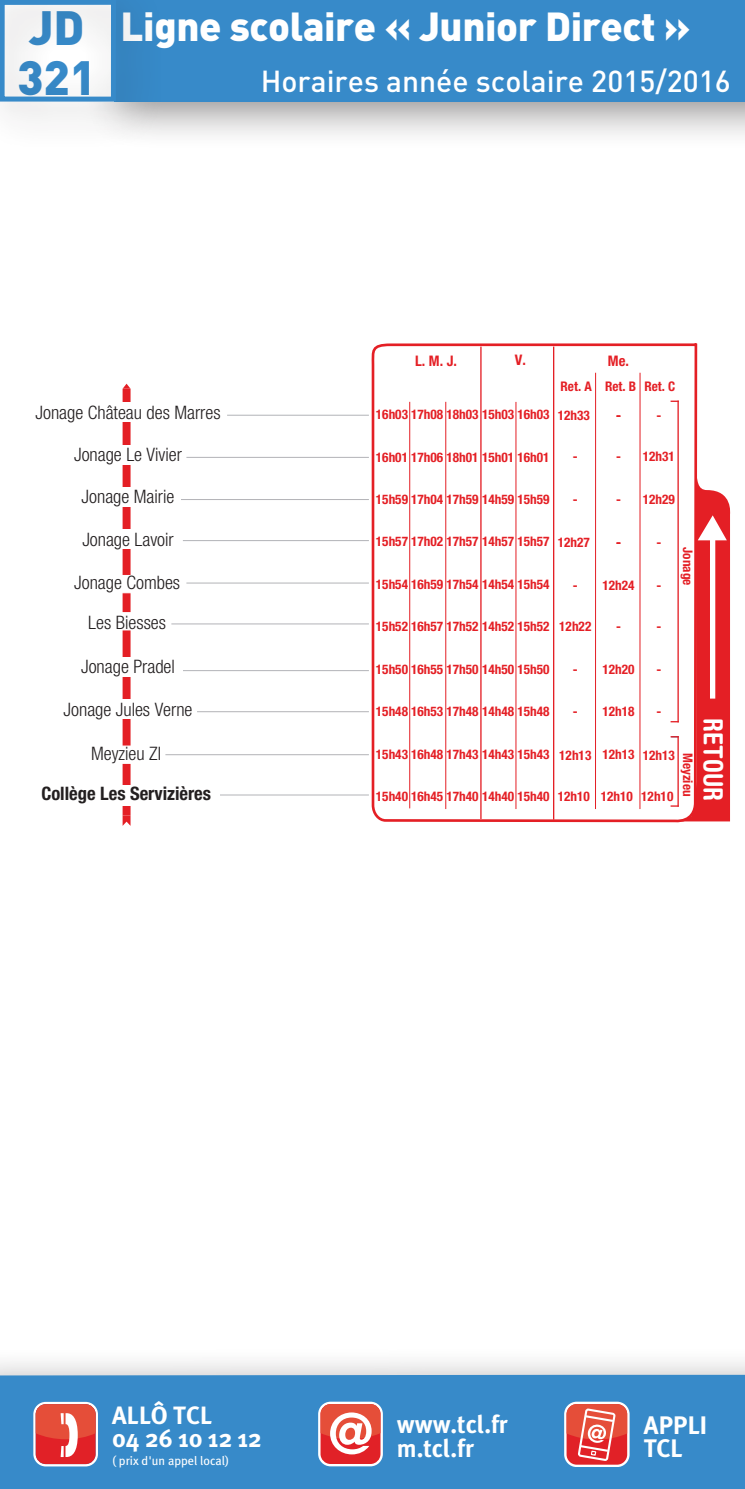
<style>
.page{position:relative;width:745px;height:1489px;background:#fff}
.page>*{position:absolute;margin:0;border:0;box-sizing:border-box;transform-origin:0 0}
.t1{font:900 47.5px "DIN";color:#378ac9}
.t2{font:900 40px "DIN";letter-spacing:-.01em;color:#fff}
.t3{font:500 30px "DIN";color:#fff}
.t4{font:700 condensed 26.5px "Helvetica Rounded";color:#fff}
.t5{font:700 25.25px/23.8px "Meta Plus";letter-spacing:-.005em;color:#fff}
.t6{font:700 25px/23.2px "Meta Plus";color:#fff}
.t7{font:300 condensed 18.5px/39.8px "Helvetica Neue";color:#231f20;text-align:center}
.t8{font:700 condensed 18.5px "Helvetica Neue";color:#231f20}
.t9{font:700 condensed 14.5px "Helvetica Neue";color:#e41f25}
.t10{font:700 condensed 13.25px "Helvetica Neue";color:#e41f25}
.t11{font:12.5px "Meta Plus";color:#fff}
.s1{font-size:47.5px;color:#378ac9}
</style>
<div class="page">
<div style="left:85px;top:0;width:659px;height:150px;background:#231f20;opacity:.5"></div>
<div style="left:113px;top:0;width:631px;height:102px;background:#378ac9"></div>
<div style="left:0;top:1346px;width:744px;height:142px;background:#231f20;opacity:.5"></div>
<div style="left:0;top:1374px;width:744px;height:114px;background:#378ac9"></div>
<svg style="left:122px;top:815px;width:8px;height:10px"></svg>
<svg style="left:371px;top:343px;width:327px;height:480px"></svg>
<hr style="left:480px;top:346px;width:1px;height:473px;background:#e41f25">
<hr style="left:552px;top:346px;width:2px;height:473px;background:#e41f25">
<hr style="left:515px;top:402px;width:1px;height:407px;background:#e41f25">
<hr style="left:639px;top:373px;width:1px;height:436px;background:#e41f25">
<hr style="left:409px;top:402px;width:1px;height:406px;background:#e41f25">
<hr style="left:445px;top:402px;width:1px;height:407px;background:#e41f25">
<hr style="left:677px;top:401px;width:1px;height:320px;background:#e41f25">
<svg style="left:670px;top:400px;width:7px;height:2px"></svg>
<svg style="left:670px;top:464px;width:59px;height:357px"></svg>
<div style="left:122px;top:388px;width:8px;height:427px;background:#e41f25"></div>
<hr style="left:180px;top:499px;width:188px;height:1px;background:#b2b3b7">
<hr style="left:186px;top:457px;width:182px;height:1px;background:#b2b3b7">
<hr style="left:227px;top:415px;width:141px;height:1px;background:#b2b3b7">
<hr style="left:183px;top:540px;width:185px;height:1px;background:#b2b3b7">
<hr style="left:186px;top:582px;width:182px;height:1px;background:#b2b3b7">
<hr style="left:171px;top:623px;width:197px;height:1px;background:#b2b3b7">
<hr style="left:177px;top:670px;width:191px;height:1px;background:#b2b3b7">
<hr style="left:197px;top:711px;width:171px;height:1px;background:#b2b3b7">
<hr style="left:165px;top:754px;width:203px;height:1px;background:#b2b3b7">
<hr style="left:216px;top:794px;width:152px;height:1px;background:#b2b3b7">
<div style="left:74px;top:530px;width:106px;height:19px;background:#fff"></div>
<div style="left:74px;top:487px;width:106px;height:19px;background:#fff"></div>
<div style="left:74px;top:445px;width:106px;height:19px;background:#fff"></div>
<div style="left:74px;top:402px;width:106px;height:19px;background:#fff"></div>
<div style="left:34px;top:784px;width:186px;height:21px;background:#fff"></div>
<svg style="left:123px;top:383px;width:7px;height:5px"></svg>
<hr style="left:594px;top:373px;width:1px;height:436px;background:#e41f25">
<div style="left:118px;top:575px;width:17px;height:18px;background:#fff"></div>
<div style="left:118px;top:612px;width:17px;height:18px;background:#fff"></div>
<div style="left:118px;top:745px;width:17px;height:18px;background:#fff"></div>
<div style="left:58px;top:699px;width:139px;height:19px;background:#fff"></div>
<div style="left:77px;top:657px;width:106px;height:19px;background:#fff"></div>
<div style="left:0;top:0;width:165px;height:150px;background:#231f20;opacity:.5"></div>
<div style="left:0;top:0;width:116px;height:102px;border:5px solid #378ac9"></div>
<svg style="left:33px;top:1401px;width:65px;height:65px"></svg>
<svg style="left:318px;top:1401px;width:64px;height:65px"></svg>
<div style="left:320px;top:1403px;width:60px;height:60px;background:#e12127;border-radius:10px"></div>
<svg style="left:320px;top:1403px;width:60px;height:51px"></svg>
<svg style="left:563px;top:1401px;width:66px;height:65px"></svg>
<div style="left:566px;top:1403px;width:60px;height:61px;background:#e12127;border-radius:10px"></div>
<svg style="left:566px;top:1403px;width:60px;height:57px"></svg>
<h2 class="t2" style="left:29px;top:-1px;width:662px"><span class="s1">JD</span> Ligne scolaire « Junior Direct »</h2>
<h1 class="t1" style="left:17px;top:46px;width:81px">321</h1>
<h3 class="t3" style="left:260px;top:62px;width:471px">Horaires année scolaire 2015/2016</h3>
<h3 class="t7" style="left:36px;top:392px;width:186px">Jonage Château des Marres</h3>
<h3 class="t7" style="left:74px;top:434px;width:109px">Jonage Le Vivier</h3>
<h3 class="t7" style="left:82px;top:477px;width:94px">Jonage Mairie</h3>
<h3 class="t7" style="left:82px;top:519px;width:93px">Jonage Lavoir</h3>
<h3 class="t7" style="left:74px;top:562px;width:107px">Jonage Combes<br>Les Biesses</h3>
<h3 class="t7" style="left:81px;top:646px;width:95px">Jonage Pradel</h3>
<h3 class="t7" style="left:64px;top:689px;width:130px">Jonage Jules Verne</h3>
<h3 class="t7" style="left:91px;top:733px;width:72px">Meyzieu ZI</h3>
<h3 class="t8" style="left:41px;top:782px;width:171px">Collège Les Servizières</h3>
<p class="t9" style="left:415px;top:351px;width:43px">L. M. J.</p>
<p class="t9" style="left:514px;top:351px;width:13px">V.</p>
<p class="t9" style="left:607px;top:352px;width:23px">Me.</p>
<p class="t10" style="left:375px;top:406px;width:175px">16h03 17h08 18h03 15h03 16h03</p>
<p class="t10" style="left:375px;top:449px;width:175px">16h01 17h06 18h01 15h01 16h01</p>
<p class="t10" style="left:375px;top:491px;width:175px">15h59 17h04 17h59 14h59 15h59</p>
<p class="t10" style="left:375px;top:533px;width:175px">15h57 17h02 17h57 14h57 15h57</p>
<p class="t10" style="left:375px;top:576px;width:175px">15h54 16h59 17h54 14h54 15h54</p>
<p class="t10" style="left:375px;top:618px;width:175px">15h52 16h57 17h52 14h52 15h52</p>
<p class="t10" style="left:375px;top:661px;width:175px">15h50 16h55 17h50 14h50 15h50</p>
<p class="t10" style="left:375px;top:703px;width:175px">15h48 16h53 17h48 14h48 15h48</p>
<p class="t10" style="left:375px;top:745px;width:175px">15h43 16h48 17h43 14h43 15h43</p>
<p class="t10" style="left:375px;top:788px;width:175px">15h40 16h45 17h40 14h40 15h40</p>
<p class="t10" style="left:560px;top:378px;width:33px">Ret. A</p>
<p class="t10" style="left:557px;top:407px;width:34px">12h33</p>
<p class="t10" style="left:572px;top:448px;width:6px">-</p>
<p class="t10" style="left:572px;top:491px;width:6px">-</p>
<p class="t10" style="left:557px;top:534px;width:34px">12h27</p>
<p class="t10" style="left:572px;top:577px;width:6px">-</p>
<p class="t10" style="left:559px;top:618px;width:34px">12h22</p>
<p class="t10" style="left:572px;top:661px;width:6px">-</p>
<p class="t10" style="left:572px;top:703px;width:6px">-</p>
<p class="t10" style="left:559px;top:746px;width:34px">12h13</p>
<p class="t10" style="left:557px;top:787px;width:34px">12h10</p>
<p class="t10" style="left:604px;top:378px;width:33px">Ret. B</p>
<p class="t10" style="left:615px;top:407px;width:6px">-</p>
<p class="t10" style="left:644px;top:378px;width:32px">Ret. C</p>
<p class="t10" style="left:656px;top:407px;width:6px">-</p>
<p class="t10" style="left:615px;top:448px;width:6px">-</p>
<p class="t10" style="left:615px;top:491px;width:6px">-</p>
<p class="t10" style="left:615px;top:534px;width:6px">-</p>
<p class="t10" style="left:642px;top:448px;width:34px">12h31</p>
<p class="t10" style="left:642px;top:491px;width:34px">12h29</p>
<p class="t10" style="left:656px;top:534px;width:6px">-</p>
<p class="t10" style="left:695px;top:547px;width:40px;rotate:90deg">Jonage</p>
<p class="t10" style="left:602px;top:577px;width:34px">12h24</p>
<p class="t10" style="left:615px;top:618px;width:6px">-</p>
<p class="t10" style="left:602px;top:661px;width:34px">12h20</p>
<p class="t10" style="left:602px;top:703px;width:34px">12h18</p>
<p class="t10" style="left:656px;top:577px;width:6px">-</p>
<p class="t10" style="left:656px;top:618px;width:6px">-</p>
<p class="t10" style="left:656px;top:661px;width:6px">-</p>
<p class="t10" style="left:656px;top:703px;width:6px">-</p>
<p class="t10" style="left:642px;top:746px;width:34px">12h13</p>
<p class="t10" style="left:641px;top:787px;width:34px">12h10</p>
<p class="t10" style="left:602px;top:746px;width:34px">12h13</p>
<p class="t10" style="left:695px;top:752px;width:45px;rotate:90deg">Meyzieu</p>
<p class="t10" style="left:600px;top:787px;width:34px">12h10</p>
<h3 class="t4" style="left:729px;top:718px;width:84px;rotate:90deg">RETOUR</h3>
<h3 class="t6" style="left:112px;top:1403px;width:151px">ALLÔ TCL<br>04 26 10 12 12</h3>
<p class="t11" style="left:112px;top:1453px;width:119px">( prix d'un appel local)</p>
<h3 class="t6" style="left:396px;top:1412px;width:112px">www.tcl.fr m.tcl.fr</h3>
<h3 class="t5" style="left:643px;top:1412px;width:65px">APPLI<br>TCL</h3>
</div>
